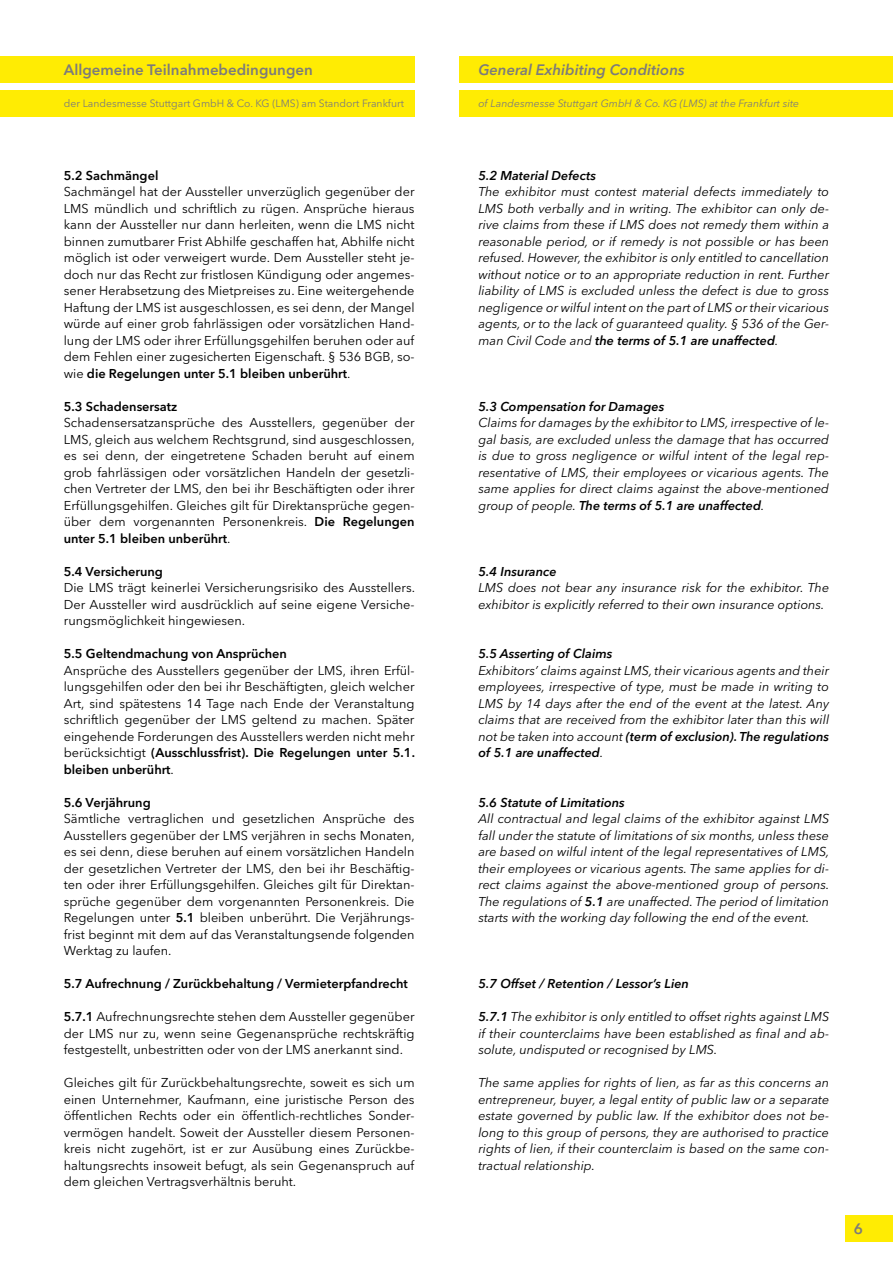
<style>
.page{position:relative;width:893px;height:1263px;background:#fff}
.page>*{position:absolute;margin:0;border:0;box-sizing:border-box;transform-origin:0 0}
.t1{font:600 15px "Avenir Next LT Pro";color:#7c7b7b}
.t2{font:italic 600 15px "Avenir Next LT Pro";color:#7c7b7b}
.t3{font:12.75px/16.5px "Avenir Next LT Pro";color:#000;text-align:justify}
.t4{font:italic 12.75px/16.5px "Avenir Next LT Pro";color:#000;text-align:justify}
.t5{font:600 12.75px "Avenir Next LT Pro";color:#000}
.t6{font:italic 600 12.75px "Avenir Next LT Pro";color:#000}
.t7{font:10.5px "Avenir Next LT Pro";color:#7c7b7b}
.t8{font:italic 10.5px "Avenir Next LT Pro";color:#7c7b7b}
.s1{font-weight:600}
</style>
<div class="page">
<div style="left:0;top:56px;width:415px;height:27px;background:#ffec03"></div>
<div style="left:459px;top:56px;width:434px;height:27px;background:#ffec03"></div>
<div style="left:0;top:90px;width:415px;height:27px;background:#ffec03"></div>
<div style="left:459px;top:90px;width:434px;height:27px;background:#ffec03"></div>
<div style="left:845px;top:1215px;width:48px;height:27px;background:#ffec03"></div>
<p class="t1" style="left:64px;top:61px;width:251px">Allgemeine Teilnahmebedingungen</p>
<p class="t7" style="left:64px;top:97px;width:342px">der Landesmesse Stuttgart GmbH &amp; Co. KG (LMS) am Standort Frankfurt</p>
<p class="t5" style="left:64px;top:168px;width:96px">5.2 Sachmängel</p>
<p class="t3" style="left:64px;top:184px;width:352px">Sachmängel hat der Aussteller unverzüglich gegenüber der LMS mündlich und schriftlich zu rügen. Ansprüche hieraus kann der Aussteller nur dann herleiten, wenn die LMS nicht binnen zumutbarer Frist Abhilfe geschaffen hat, Abhilfe nicht möglich ist oder verweigert wurde. Dem Aussteller steht je&shy;doch nur das Recht zur fristlosen Kündigung oder angemes&shy;sener Herabsetzung des Mietpreises zu. Eine weitergehende Haftung der LMS ist ausgeschlossen, es sei denn, der Mangel würde auf einer grob fahrlässigen oder vorsätzlichen Hand&shy;lung der LMS oder ihrer Erfüllungsgehilfen beruhen oder auf dem Fehlen einer zugesicherten Eigenschaft. § 536 BGB, so&shy;wie <span class="s1">die Regelungen unter 5.1 bleiben unberührt</span>.</p>
<p class="t5" style="left:64px;top:399px;width:115px">5.3 Schadensersatz</p>
<p class="t3" style="left:64px;top:415px;width:353px">Schadensersatzansprüche des Ausstellers, gegenüber der LMS, gleich aus welchem Rechtsgrund, sind ausgeschlossen, es sei denn, der eingetretene Schaden beruht auf einem grob fahrlässigen oder vorsätzlichen Handeln der gesetzli&shy;chen Vertreter der LMS, den bei ihr Beschäftigten oder ihrer Erfüllungsgehilfen. Gleiches gilt für Direktansprüche gegen&shy;über dem vorgenannten Personenkreis. <span class="s1">Die Regelungen unter 5.1 bleiben unberührt</span>.</p>
<p class="t5" style="left:64px;top:564px;width:101px">5.4 Versicherung</p>
<p class="t3" style="left:64px;top:580px;width:353px">Die LMS trägt keinerlei Versicherungsrisiko des Ausstellers.<br>Der Aussteller wird ausdrücklich auf seine eigene Versiche&shy;rungsmöglichkeit hingewiesen.</p>
<p class="t5" style="left:64px;top:646px;width:225px">5.5 Geltendmachung von Ansprüchen</p>
<p class="t3" style="left:64px;top:662px;width:353px">Ansprüche des Ausstellers gegenüber der LMS, ihren Erfül&shy;lungsgehilfen oder den bei ihr Beschäftigten, gleich welcher Art, sind spätestens 14 Tage nach Ende der Veranstaltung schriftlich gegenüber der LMS geltend zu machen. Später eingehende Forderungen des Ausstellers werden nicht mehr berücksichtigt <span class="s1">(Ausschlussfrist). Die Regelungen unter 5.1. bleiben unberührt</span>.</p>
<p class="t5" style="left:64px;top:794px;width:88px">5.6 Verjährung</p>
<p class="t3" style="left:64px;top:811px;width:353px">Sämtliche vertraglichen und gesetzlichen Ansprüche des Ausstellers gegenüber der LMS verjähren in sechs Monaten, es sei denn, diese beruhen auf einem vorsätzlichen Handeln der gesetzlichen Vertreter der LMS, den bei ihr Beschäftig&shy;ten oder ihrer Erfüllungsgehilfen. Gleiches gilt für Direktan&shy;sprüche gegenüber dem vorgenannten Personenkreis. Die Regelungen unter <span class="s1">5.1</span> bleiben unberührt. Die Verjährungs&shy;frist beginnt mit dem auf das Veranstaltungsende folgenden Werktag zu laufen.</p>
<p class="t5" style="left:64px;top:976px;width:345px">5.7 Aufrechnung / Zurückbehaltung / Vermieterpfandrecht</p>
<p class="t3" style="left:64px;top:1008px;width:352px"><span class="s1">5.7.1</span> Aufrechnungsrechte stehen dem Aussteller gegenüber der LMS nur zu, wenn seine Gegenansprüche rechtskräftig festgestellt, unbestritten oder von der LMS anerkannt sind.</p>
<p class="t3" style="left:64px;top:1074px;width:352px">Gleiches gilt für Zurückbehaltungsrechte, soweit es sich um einen Unternehmer, Kaufmann, eine juristische Person des öffentlichen Rechts oder ein öffentlich-rechtliches Sonder&shy;vermögen handelt. Soweit der Aussteller diesem Personen&shy;kreis nicht zugehört, ist er zur Ausübung eines Zurückbe&shy;haltungsrechts insoweit befugt, als sein Gegenanspruch auf dem gleichen Vertragsverhältnis beruht.</p>
<p class="t2" style="left:478px;top:61px;width:208px">General Exhibiting Conditions</p>
<p class="t8" style="left:478px;top:97px;width:322px">of Landesmesse Stuttgart GmbH &amp; Co. KG (LMS) at the Frankfurt site</p>
<p class="t6" style="left:478px;top:167px;width:119px">5.2 Material Defects</p>
<p class="t4" style="left:478px;top:183px;width:352px">The exhibitor must contest material defects immediately to LMS both verbally and in writing. The exhibitor can only de&shy;rive claims from these if LMS does not remedy them within a reasonable period, or if remedy is not possible or has been refused. However, the exhibitor is only entitled to cancellation without notice or to an appropriate reduction in rent. Further liability of LMS is excluded unless the defect is due to gross negligence or wilful intent on the part of LMS or their vicarious agents, or to the lack of guaranteed quality. § 536 of the Ger&shy;man Civil Code and <span class="s1">the terms of 5.1 are unaffected</span>.</p>
<p class="t6" style="left:478px;top:398px;width:187px">5.3 Compensation for Damages</p>
<p class="t4" style="left:478px;top:414px;width:352px">Claims for damages by the exhibitor to LMS, irrespective of le&shy;gal basis, are excluded unless the damage that has occurred is due to gross negligence or wilful intent of the legal rep&shy;resentative of LMS, their employees or vicarious agents. The same applies for direct claims against the above-mentioned group of people. <span class="s1">The terms of 5.1 are unaffected</span>.</p>
<p class="t6" style="left:478px;top:563px;width:80px">5.4 Insurance</p>
<p class="t4" style="left:478px;top:579px;width:352px">LMS does not bear any insurance risk for the exhibitor. The exhibitor is explicitly referred to their own insurance options.</p>
<p class="t6" style="left:478px;top:646px;width:136px">5.5 Asserting of Claims</p>
<p class="t4" style="left:478px;top:662px;width:352px">Exhibitors’ claims against LMS, their vicarious agents and their employees, irrespective of type, must be made in writing to LMS by 14 days after the end of the event at the latest. Any claims that are received from the exhibitor later than this will not be taken into account <span class="s1">(term of exclusion). The regulations of 5.1 are unaffected</span>.</p>
<p class="t6" style="left:478px;top:794px;width:148px">5.6 Statute of Limitations</p>
<p class="t4" style="left:478px;top:810px;width:353px">All contractual and legal claims of the exhibitor against LMS fall under the statute of limitations of six months, unless these are based on wilful intent of the legal representatives of LMS, their employees or vicarious agents. The same applies for di&shy;rect claims against the above-mentioned group of persons.<br>The regulations of <span class="s1">5.1</span> are unaffected. The period of limitation starts with the working day following the end of the event.</p>
<p class="t6" style="left:478px;top:976px;width:212px">5.7 Offset / Retention / Lessor’s Lien</p>
<p class="t4" style="left:478px;top:1008px;width:352px"><span class="s1">5.7.1</span> The exhibitor is only entitled to offset rights against LMS if their counterclaims have been established as final and ab&shy;solute, undisputed or recognised by LMS.</p>
<p class="t4" style="left:478px;top:1074px;width:352px">The same applies for rights of lien, as far as this concerns an entrepreneur, buyer, a legal entity of public law or a separate estate governed by public law. If the exhibitor does not be&shy;long to this group of persons, they are authorised to practice rights of lien, if their counterclaim is based on the same con&shy;tractual relationship.</p>
<p class="t1" style="left:854px;top:1219px;width:11px">6</p>
</div>
